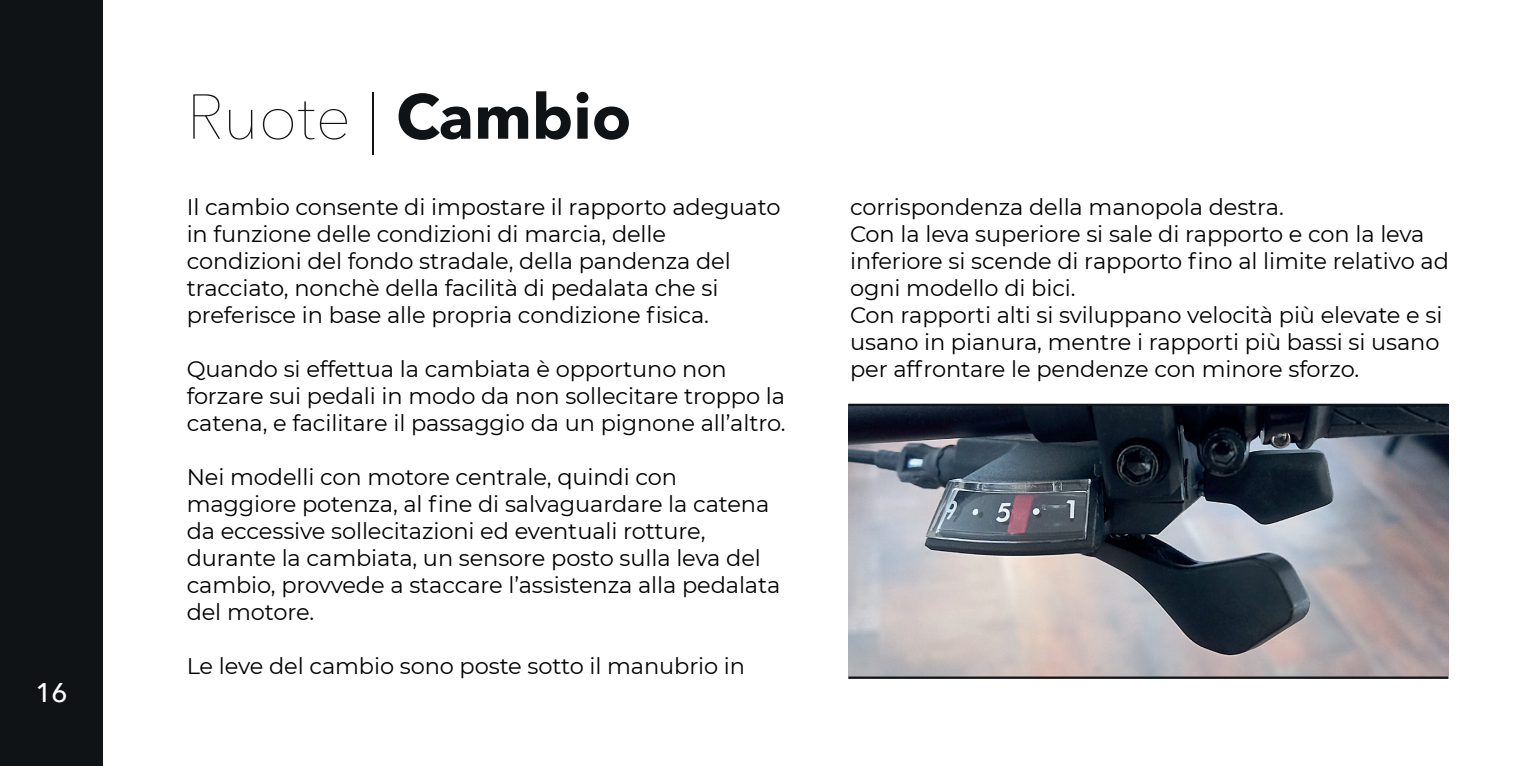
<style>
.page{position:relative;width:1531px;height:766px;background:#fff}
.page>*{position:absolute;margin:0;border:0;box-sizing:border-box;transform-origin:0 0}
.t1{font:200 62.55px "Avenir Next";color:#101315}
.t2{font:500 27px "Avenir Next";color:#fff}
.t3{font:22.5px/27px "Montserrat";letter-spacing:-.005em;color:#000001}
.s1{font-weight:700}
</style>
<div class="page">
<div style="left:0;top:0;width:102px;height:765px;background:#101315"></div>
<img style="left:848px;top:406px;width:600px;height:270px">
<hr style="left:848px;top:676px;width:600px;height:2px;background:#101315">
<hr style="left:848px;top:403px;width:600px;height:3px;background:#101315">
<p class="t2" style="left:36px;top:669px;width:34px">16</p>
<h1 class="t1" style="left:187px;top:64px;width:446px">Ruote | <span class="s1">Cambio</span></h1>
<p class="t3" style="left:187px;top:192px;width:595px">Il cambio consente di impostare il rapporto adeguato in funzione delle condizioni di marcia, delle condizioni del fondo stradale, della pandenza del tracciato, nonchè della facilità di pedalata che si preferisce in base alle propria condizione fisica.</p>
<p class="t3" style="left:187px;top:354px;width:600px">Quando si effettua la cambiata è opportuno non forzare sui pedali in modo da non sollecitare troppo la catena, e facilitare il passaggio da un pignone all’altro.</p>
<p class="t3" style="left:187px;top:462px;width:595px">Nei modelli con motore centrale, quindi con maggiore potenza, al fine di salvaguardare la catena da eccessive sollecitazioni ed eventuali rotture, durante la cambiata, un sensore posto sulla leva del cambio, provvede a staccare l’assistenza alla pedalata del motore.</p>
<p class="t3" style="left:187px;top:651px;width:560px">Le leve del cambio sono poste sotto il manubrio in</p>
<p class="t3" style="left:850px;top:192px;width:600px">corrispondenza della manopola destra.<br>Con la leva superiore si sale di rapporto e con la leva inferiore si scende di rapporto fino al limite relativo ad ogni modello di bici.<br>Con rapporti alti si sviluppano velocità più elevate e si usano in pianura, mentre i rapporti più bassi si usano per affrontare le pendenze con minore sforzo.</p>
</div>
